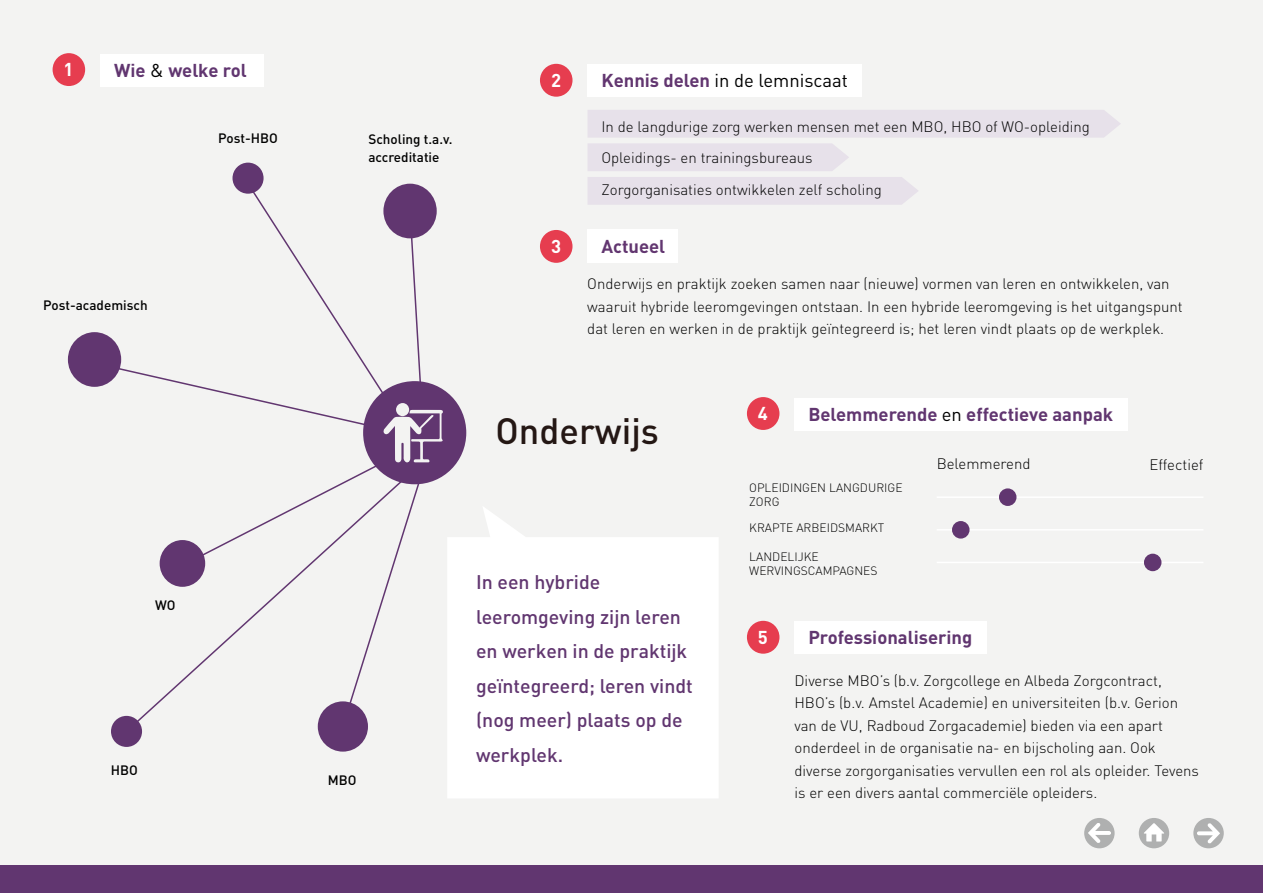
<style>
.page{position:relative;width:1263px;height:893px;background:#fff}
.page>*{position:absolute;margin:0;border:0;box-sizing:border-box;transform-origin:0 0}
.t1{font:500 36.15px "DIN Pro";color:#241714}
.t2{font:500 19.5px/34.5px "DIN Pro";color:#613670}
.t3{font:700 18.45px "DIN Pro";color:#613670}
.t4{font:18.45px "DIN Pro";color:#000}
.t5{font:700 18.45px "DIN Pro";color:#623670}
.t6{font:700 18.45px "DIN Pro";color:#fff}
.t7{font:300 15px/22.5px "DIN Pro";color:#000}
.t8{font:500 13.5px/18px "DIN Pro";color:#000}
.t9{font:300 12px/14.4px "DIN Pro";color:#000}
.s1{font-weight:400;color:#000}
.s2{font-weight:700;color:#623670}
</style>
<div class="page">
<div style="left:0;top:0;width:1263px;height:865px;background:#f3f3f2"></div>
<div style="left:588px;top:177px;width:330px;height:28px;background:#e7e1ea"></div>
<svg style="left:588px;top:110px;width:533px;height:61px"></svg>
<div style="left:100px;top:54px;width:164px;height:33px;background:#fff"></div>
<div style="left:587px;top:64px;width:275px;height:33px;background:#fff"></div>
<div style="left:53px;top:53px;width:32px;height:33px;background:#e63d4f;border-radius:50%"></div>
<div style="left:540px;top:64px;width:32px;height:33px;background:#e63d4f;border-radius:50%"></div>
<div style="left:0;top:865px;width:1263px;height:28px;background:#613670"></div>
<div style="left:232px;top:163px;width:32px;height:31px;background:#613670;border-radius:50%"></div>
<div style="left:318px;top:701px;width:50px;height:51px;background:#613670;border-radius:50%"></div>
<div style="left:111px;top:716px;width:31px;height:31px;background:#613670;border-radius:50%"></div>
<div style="left:68px;top:332px;width:53px;height:55px;background:#613670;border-radius:50%"></div>
<svg style="left:93px;top:182px;width:373px;height:546px"></svg>
<div style="left:1193px;top:818px;width:31px;height:30px;background:#afb0b0;border-radius:50%"></div>
<svg style="left:1197px;top:823px;width:23px;height:21px"></svg>
<div style="left:1084px;top:818px;width:30px;height:30px;background:#afb0b0;border-radius:50%"></div>
<svg style="left:1088px;top:823px;width:23px;height:20px"></svg>
<div style="left:587px;top:229px;width:91px;height:34px;background:#fff"></div>
<div style="left:540px;top:230px;width:32px;height:33px;background:#e63d4f;border-radius:50%"></div>
<div style="left:794px;top:398px;width:333px;height:32px;background:#fff"></div>
<div style="left:747px;top:397px;width:32px;height:33px;background:#e63d4f;border-radius:50%"></div>
<div style="left:794px;top:621px;width:193px;height:33px;background:#fff"></div>
<div style="left:747px;top:621px;width:32px;height:33px;background:#e63d4f;border-radius:50%"></div>
<hr style="left:937px;top:496px;width:266px;height:2px;background:#fff">
<hr style="left:937px;top:529px;width:266px;height:2px;background:#fff">
<hr style="left:937px;top:562px;width:266px;height:1px;background:#fff">
<div style="left:999px;top:488px;width:17px;height:18px;background:#613670;border-radius:50%"></div>
<div style="left:952px;top:521px;width:17px;height:18px;background:#613670;border-radius:50%"></div>
<div style="left:1144px;top:554px;width:17px;height:17px;background:#613670;border-radius:50%"></div>
<svg style="left:447px;top:506px;width:271px;height:292px;fill:#fff"></svg>
<div style="left:1139px;top:818px;width:30px;height:30px;background:#afb0b0;border-radius:50%"></div>
<svg style="left:1144px;top:823px;width:20px;height:18px"></svg>
<p class="t6" style="left:64px;top:57px;width:12px">1</p>
<p class="t3" style="left:114px;top:57px;width:134px">Wie <span class="s1">&amp;</span> welke rol</p>
<p class="t8" style="left:218px;top:129px;width:61px">Post-HBO</p>
<p class="t8" style="left:43px;top:296px;width:106px">Post-academisch</p>
<p class="t8" style="left:155px;top:596px;width:22px">WO</p>
<p class="t8" style="left:111px;top:760px;width:28px">HBO</p>
<p class="t8" style="left:368px;top:130px;width:86px">Scholing t.a.v. accreditatie</p>
<p class="t6" style="left:551px;top:67px;width:12px">2</p>
<p class="t4" style="left:601px;top:68px;width:248px"><span class="s2">Kennis delen</span> in de lemniscaat</p>
<p class="t7" style="left:601px;top:110px;width:490px;line-height:31.5px">In de langdurige zorg werken mensen met een MBO, HBO of WO-opleiding<br>Opleidings- en trainingsbureaus<br>Zorgorganisaties ontwikkelen zelf scholing</p>
<p class="t6" style="left:551px;top:234px;width:12px">3</p>
<p class="t5" style="left:601px;top:234px;width:65px">Actueel</p>
<p class="t7" style="left:587px;top:272px;width:597px">Onderwijs en praktijk zoeken samen naar (nieuwe) vormen van leren en ontwikkelen, van waaruit hybride leeromgevingen ontstaan. In een hybride leeromgeving is het uitgangspunt dat leren en werken in de praktijk geïntegreerd is; het leren vindt plaats op de werkplek.</p>
<p class="t8" style="left:328px;top:771px;width:30px">MBO</p>
<h1 class="t1" style="left:496px;top:406px;width:165px">Onderwijs</h1>
<h2 class="t2" style="left:476px;top:564px;width:218px">In een hybride leeromgeving zijn leren en werken in de praktijk geïntegreerd; leren vindt (nog meer) plaats op de werkplek.</h2>
<p class="t6" style="left:758px;top:401px;width:12px">4</p>
<p class="t3" style="left:808px;top:401px;width:306px">Belemmerende <span class="s1">en</span> effectieve aanpak</p>
<p class="t9" style="left:749px;top:480px;width:155px">OPLEIDINGEN LANGDURIGE<br>ZORG</p>
<p class="t9" style="left:749px;top:520px;width:137px">KRAPTE ARBEIDSMARKT</p>
<p class="t9" style="left:749px;top:549px;width:130px">LANDELIJKE<br>WERVINGSCAMPAGNES</p>
<p class="t7" style="left:937px;top:452px;width:95px">Belemmerend</p>
<p class="t7" style="left:1149px;top:453px;width:56px">Effectief</p>
<p class="t6" style="left:758px;top:624px;width:12px">5</p>
<p class="t3" style="left:808px;top:625px;width:166px">Professionalisering</p>
<p class="t7" style="left:794px;top:669px;width:406px">Diverse MBO’s (b.v. Zorgcollege en Albeda Zorgcontract, HBO’s (b.v. Amstel Academie) en universiteiten (b.v. Gerion van de VU, Radboud Zorgacademie) bieden via een apart onderdeel in de organisatie na- en bijscholing aan. Ook diverse zorgorganisaties vervullen een rol als opleider. Tevens is er een divers aantal commerciële opleiders.</p>
</div>
